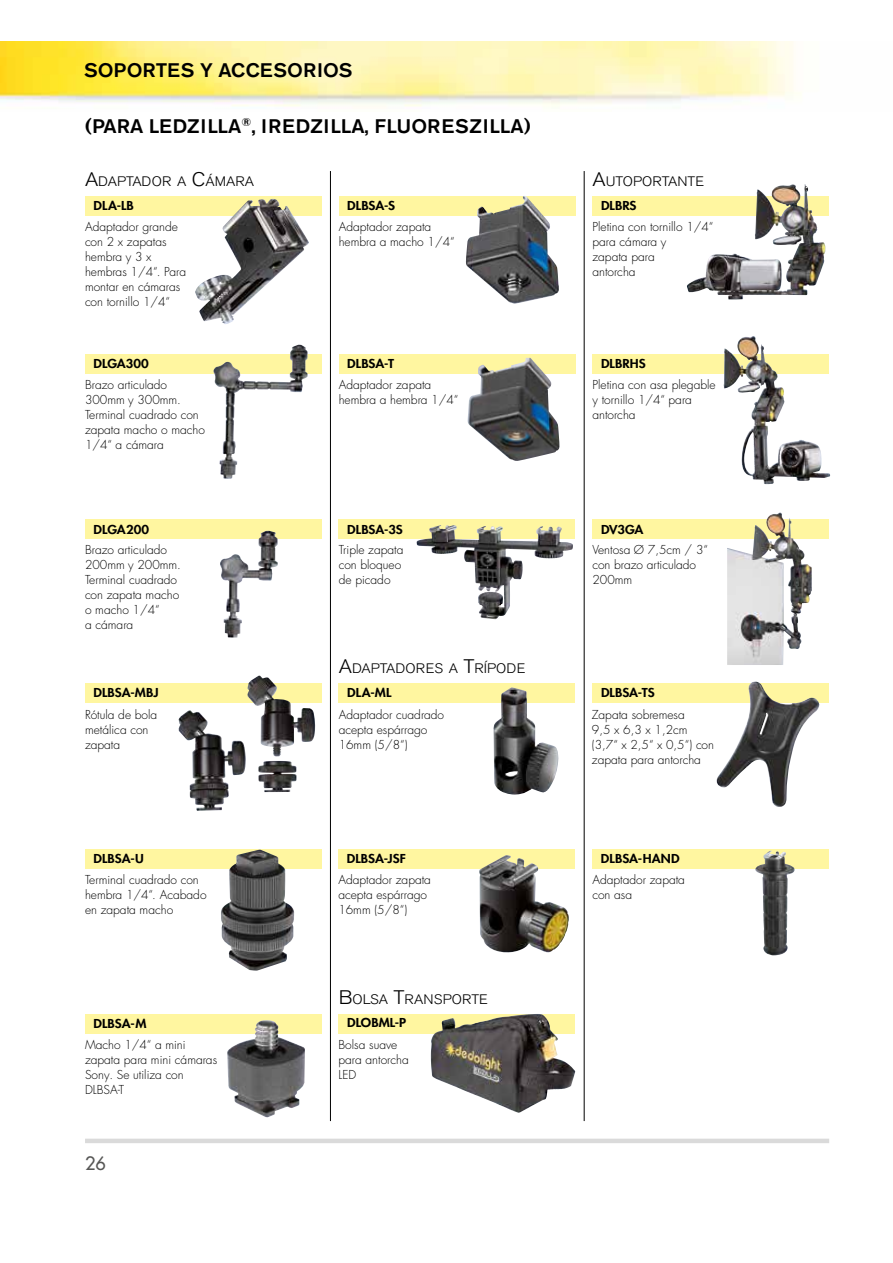
<style>
.page{position:relative;width:893px;height:1263px;background:#fff}
.page>*{position:absolute;margin:0;border:0;box-sizing:border-box;transform-origin:0 0}
.t1{font:500 19.5px "Akzidenz Grotesk BE";color:#000;scale:1.05 1}
.t2{font:500 18px "Futura LT Pro";color:#575756}
.t3{font:300 13.65px "Akzidenz Grotesk BE";color:#000;scale:1.05 1}
.t4{font:300 12px/15px "Futura LT Pro";color:#000}
.t5{font:800 12px "Futura LT Pro";letter-spacing:.005em;color:#000;scale:1.1 1}
.s1{font-size:19.5px}
</style>
<div class="page">
<hr style="left:85px;top:1139px;width:744px;height:4px;background:#dadada">
<img style="left:0;top:42px;width:801px;height:66px">
<hr style="left:584px;top:171px;width:1px;height:950px;background:#000">
<hr style="left:330px;top:171px;width:1px;height:950px;background:#000">
<div style="left:85px;top:196px;width:237px;height:20px;background:#fff6a0"></div>
<div style="left:339px;top:196px;width:237px;height:20px;background:#fff6a0"></div>
<div style="left:592px;top:196px;width:237px;height:20px;background:#fff6a0"></div>
<div style="left:592px;top:354px;width:237px;height:19px;background:#fff6a0"></div>
<div style="left:339px;top:354px;width:237px;height:19px;background:#fff6a0"></div>
<div style="left:85px;top:354px;width:237px;height:19px;background:#fff6a0"></div>
<div style="left:85px;top:519px;width:237px;height:20px;background:#fff6a0"></div>
<div style="left:338px;top:519px;width:237px;height:20px;background:#fff6a0"></div>
<div style="left:592px;top:519px;width:237px;height:20px;background:#fff6a0"></div>
<div style="left:85px;top:682px;width:237px;height:20px;background:#fff6a0"></div>
<div style="left:338px;top:682px;width:237px;height:20px;background:#fff6a0"></div>
<div style="left:592px;top:682px;width:237px;height:20px;background:#fff6a0"></div>
<div style="left:85px;top:1014px;width:237px;height:20px;background:#fff6a0"></div>
<div style="left:338px;top:1014px;width:237px;height:20px;background:#fff6a0"></div>
<div style="left:85px;top:849px;width:237px;height:20px;background:#fff6a0"></div>
<div style="left:338px;top:849px;width:237px;height:20px;background:#fff6a0"></div>
<div style="left:592px;top:849px;width:237px;height:20px;background:#fff6a0"></div>
<img style="left:195px;top:199px;width:114px;height:125px">
<img style="left:213px;top:345px;width:85px;height:134px">
<img style="left:220px;top:531px;width:58px;height:106px">
<img style="left:178px;top:710px;width:68px;height:101px">
<img style="left:246px;top:676px;width:69px;height:114px">
<img style="left:221px;top:850px;width:73px;height:121px">
<img style="left:466px;top:196px;width:93px;height:108px">
<img style="left:716px;top:681px;width:104px;height:126px">
<img style="left:727px;top:513px;width:85px;height:152px">
<img style="left:723px;top:336px;width:87px;height:148px">
<img style="left:737px;top:184px;width:68px;height:107px">
<img style="left:755px;top:851px;width:40px;height:104px">
<img style="left:479px;top:855px;width:90px;height:98px">
<img style="left:468px;top:358px;width:92px;height:103px">
<img style="left:493px;top:687px;width:67px;height:108px">
<img style="left:227px;top:1020px;width:78px;height:97px">
<img style="left:416px;top:525px;width:121px;height:94px">
<img style="left:431px;top:1014px;width:106px;height:99px">
<h1 class="t1" style="left:84px;top:58px;width:257px">SOPORTES Y ACCESORIOS</h1>
<h1 class="t1" style="left:85px;top:114px;width:426px">(PARA LEDZILLA<sup>®</sup>, IREDZILLA, FLUORESZILLA)</h1>
<p class="t3" style="left:85px;top:174px;width:163px"><span class="s1">A</span>DAPTADOR A <span class="s1">C</span>ÁMARA</p>
<p class="t5" style="left:94px;top:197px;width:38px">DLA-LB</p>
<p class="t4" style="left:85px;top:219px;width:103px">Adaptador grande con 2 x zapatas hembra y 3 x hembras 1/4“. Para montar en cámaras con tornillo 1/4“</p>
<p class="t5" style="left:94px;top:354px;width:52px">DLGA300</p>
<p class="t4" style="left:85px;top:377px;width:121px">Brazo articulado<br>300mm y 300mm.<br>Terminal cuadrado con zapata macho o macho<br>1/4“ a cámara</p>
<p class="t5" style="left:94px;top:520px;width:52px">DLGA200</p>
<p class="t4" style="left:85px;top:542px;width:97px">Brazo articulado<br>200mm y 200mm.<br>Terminal cuadrado con zapata macho o macho 1/4“<br>a cámara</p>
<p class="t5" style="left:94px;top:684px;width:61px">DLBSA-MBJ</p>
<p class="t4" style="left:85px;top:707px;width:74px">Rótula de bola metálica con zapata</p>
<p class="t5" style="left:94px;top:850px;width:47px">DLBSA-U</p>
<p class="t4" style="left:85px;top:872px;width:123px">Terminal cuadrado con hembra 1/4“. Acabado en zapata macho</p>
<p class="t5" style="left:94px;top:1014px;width:50px">DLBSA- M</p>
<p class="t4" style="left:85px;top:1037px;width:134px">Macho 1/4“ a mini zapata para mini cámaras<br>Sony. Se utiliza con<br>DLBSA-T</p>
<h2 class="t2" style="left:85px;top:1150px;width:22px">26</h2>
<p class="t5" style="left:347px;top:197px;width:45px">DLBSA-S</p>
<p class="t4" style="left:339px;top:219px;width:118px">Adaptador zapata hembra a macho 1/4“</p>
<p class="t5" style="left:347px;top:354px;width:44px">DLBSA-T</p>
<p class="t4" style="left:339px;top:377px;width:121px">Adaptador zapata hembra a hembra 1/4“</p>
<p class="t5" style="left:347px;top:520px;width:52px">DLBSA-3S</p>
<p class="t4" style="left:339px;top:542px;width:66px">Triple zapata con bloqueo de picado</p>
<p class="t3" style="left:339px;top:661px;width:179px"><span class="s1">A</span>DAPTADORES A <span class="s1">T</span>RÍPODE</p>
<p class="t5" style="left:347px;top:684px;width:42px">DLA-ML</p>
<p class="t4" style="left:339px;top:707px;width:107px">Adaptador cuadrado acepta espárrago<br>16mm (5/8“)</p>
<p class="t5" style="left:347px;top:849px;width:55px">DLBSA-JSF</p>
<p class="t4" style="left:338px;top:872px;width:94px">Adaptador zapata acepta espárrago<br>16mm (5/8“)</p>
<p class="t3" style="left:339px;top:991px;width:144px"><span class="s1">B</span>OLSA <span class="s1">T</span>RANSPORTE</p>
<p class="t5" style="left:347px;top:1014px;width:55px">DLOBML-P</p>
<p class="t4" style="left:339px;top:1037px;width:72px">Bolsa suave para antorcha<br>LED</p>
<p class="t3" style="left:592px;top:174px;width:108px"><span class="s1">A</span>UTOPORTANTE</p>
<p class="t5" style="left:601px;top:197px;width:34px">DLBRS</p>
<p class="t4" style="left:592px;top:219px;width:123px">Pletina con tornillo 1/4“ para cámara y<br>zapata para<br>antorcha</p>
<p class="t5" style="left:601px;top:354px;width:42px">DLBRHS</p>
<p class="t4" style="left:592px;top:377px;width:125px">Pletina con asa plegable y tornillo 1/4“ para antorcha</p>
<p class="t5" style="left:601px;top:520px;width:40px">DV3GA</p>
<p class="t4" style="left:592px;top:542px;width:117px">Ventosa Ø 7,5cm / 3“ con brazo articulado<br>200mm</p>
<p class="t5" style="left:601px;top:683px;width:50px">DLBSA-TS</p>
<p class="t4" style="left:592px;top:707px;width:124px">Zapata sobremesa<br>9,5 x 6,3 x 1,2cm (3,7“ x 2,5“ x 0,5“) con zapata para antorcha</p>
<p class="t5" style="left:601px;top:849px;width:73px">DLBSA-HAND</p>
<p class="t4" style="left:592px;top:872px;width:94px">Adaptador zapata con asa</p>
</div>
